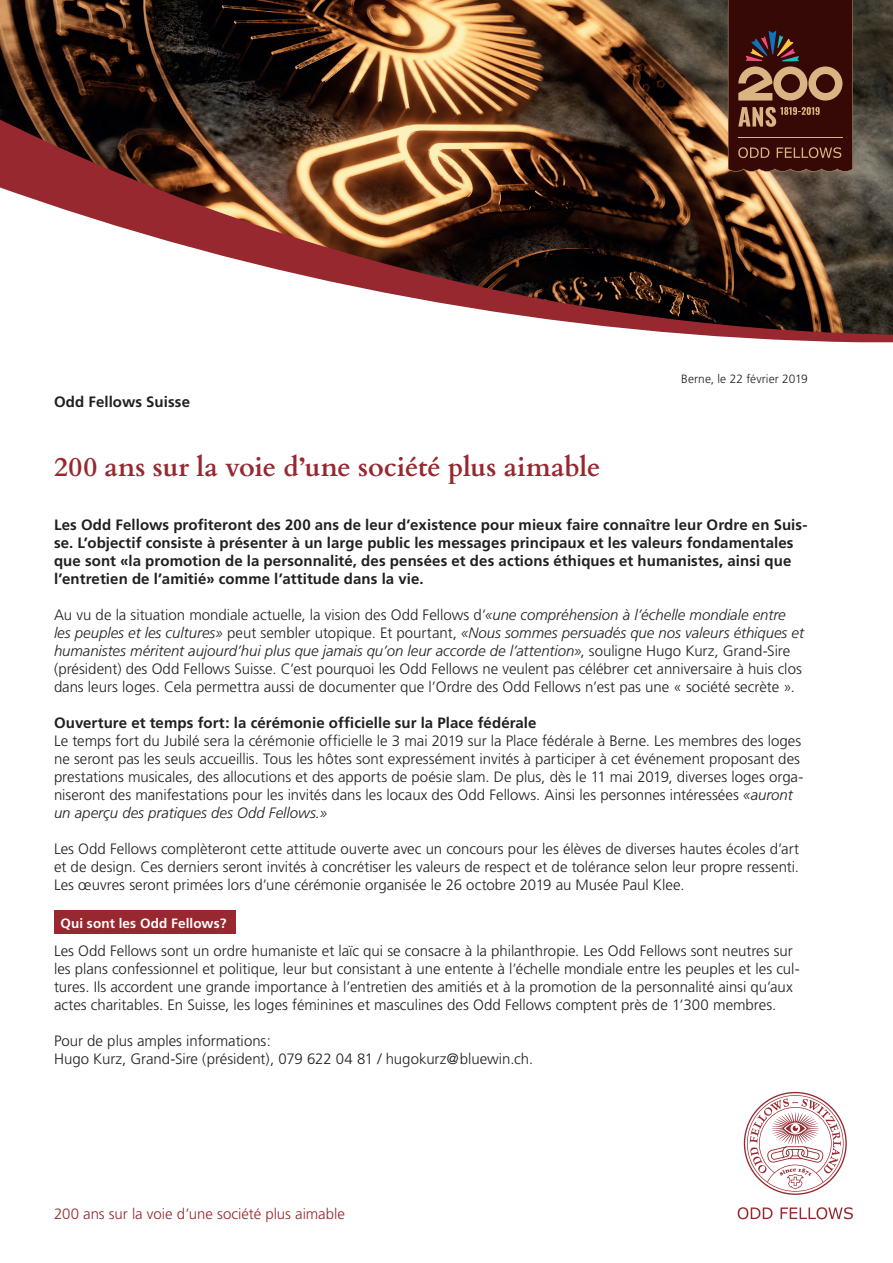
<style>
.page{position:relative;width:893px;height:1263px;background:#fff}
.page>*{position:absolute;margin:0;border:0;box-sizing:border-box;transform-origin:0 0}
.t1{font:700 27px "Cardo";letter-spacing:-.005em;color:#97282f}
.t2{font:300 15px/18px "Frutiger";color:#231f20}
.t3{font:700 15px/18px "Frutiger";letter-spacing:.005em;color:#231f20}
.t4{font:300 15px "Frutiger";letter-spacing:-.005em;color:#97282f}
.t5{font:700 13.5px "Frutiger";letter-spacing:.01em;color:#fff}
.t6{font:300 12px "Frutiger";letter-spacing:.005em;color:#231f20}
.s1{font-style:italic}
</style>
<div class="page">
<img style="left:0;top:0;width:893px;height:113px">
<svg style="left:0;top:113px;width:893px;height:229px"></svg>
<svg style="left:744px;top:1092px;width:103px;height:103px"></svg>
<svg style="left:738px;top:1207px;width:34px;height:12px"></svg>
<svg style="left:781px;top:1207px;width:72px;height:12px"></svg>
<div style="left:54px;top:911px;width:181px;height:23px;background:#97282f"></div>
<svg style="left:728px;top:0;width:125px;height:172px;background:#51261d"></svg>
<p class="t3" style="left:54px;top:393px;width:137px">Odd Fellows Suisse</p>
<p class="t6" style="left:681px;top:372px;width:128px">Berne, le 22 février 2019</p>
<p class="t1" style="left:54px;top:445px;width:548px">200 ans sur la voie d’une société plus aimable</p>
<p class="t3" style="left:54px;top:515px;width:755px">Les Odd Fellows profiteront des 200 ans de leur d’existence pour mieux faire connaître leur Ordre en Suis&shy;se. L’objectif consiste à présenter à un large public les messages principaux et les valeurs fondamentales que sont «la promotion de la personnalité, des pensées et des actions éthiques et humanistes, ainsi que l’entretien de l’amitié» comme l’attitude dans la vie.</p>
<p class="t2" style="left:54px;top:605px;width:751px">Au vu de la situation mondiale actuelle, la vision des Odd Fellows d’<span class="s1">«une compréhension à l’échelle mondiale entre les peuples et les cultures»</span> peut sembler utopique. Et pourtant, <span class="s1">«Nous sommes persuadés que nos valeurs éthiques et humanistes méritent aujourd’hui plus que jamais qu’on leur accorde de l’attention»</span>, souligne Hugo Kurz, Grand-Sire (président) des Odd Fellows Suisse. C’est pourquoi les Odd Fellows ne veulent pas célébrer cet anniversaire à huis clos dans leurs loges. Cela permettra aussi de documenter que l’Ordre des Odd Fellows n’est pas une « société secrète ».</p>
<p class="t3" style="left:54px;top:713px;width:484px">Ouverture et temps fort: la cérémonie officielle sur la Place fédérale</p>
<p class="t2" style="left:54px;top:731px;width:751px">Le temps fort du Jubilé sera la cérémonie officielle le 3 mai 2019 sur la Place fédérale à Berne. Les membres des loges ne seront pas les seuls accueillis. Tous les hôtes sont expressément invités à participer à cet événement proposant des prestations musicales, des allocutions et des apports de poésie slam. De plus, dès le 11 mai 2019, diverses loges orga&shy;niseront des manifestations pour les invités dans les locaux des Odd Fellows. Ainsi les personnes intéressées <span class="s1">«auront un aperçu des pratiques des Odd Fellows.»</span></p>
<p class="t2" style="left:54px;top:839px;width:747px;text-align:justify">Les Odd Fellows complèteront cette attitude ouverte avec un concours pour les élèves de diverses hautes écoles d’art et de design. Ces derniers seront invités à concrétiser les valeurs de respect et de tolérance selon leur propre ressenti.<br>Les œuvres seront primées lors d’une cérémonie organisée le 26 octobre 2019 au Musée Paul Klee.</p>
<p class="t5" style="left:60px;top:915px;width:168px">Qui sont les Odd Fellows?</p>
<p class="t2" style="left:54px;top:942px;width:747px">Les Odd Fellows sont un ordre humaniste et laïc qui se consacre à la philanthropie. Les Odd Fellows sont neutres sur les plans confessionnel et politique, leur but consistant à une entente à l’échelle mondiale entre les peuples et les cul&shy;tures. Ils accordent une grande importance à l’entretien des amitiés et à la promotion de la personnalité ainsi qu’aux actes charitables. En Suisse, les loges féminines et masculines des Odd Fellows comptent près de 1’300 membres.</p>
<p class="t2" style="left:54px;top:1032px;width:218px">Pour de plus amples informations:</p>
<p class="t2" style="left:54px;top:1050px;width:481px">Hugo Kurz, Grand-Sire (président), 079 622 04 81 / hugokurz@bluewin.ch.</p>
<p class="t4" style="left:54px;top:1205px;width:292px">200 ans sur la voie d’une société plus aimable</p>
</div>
